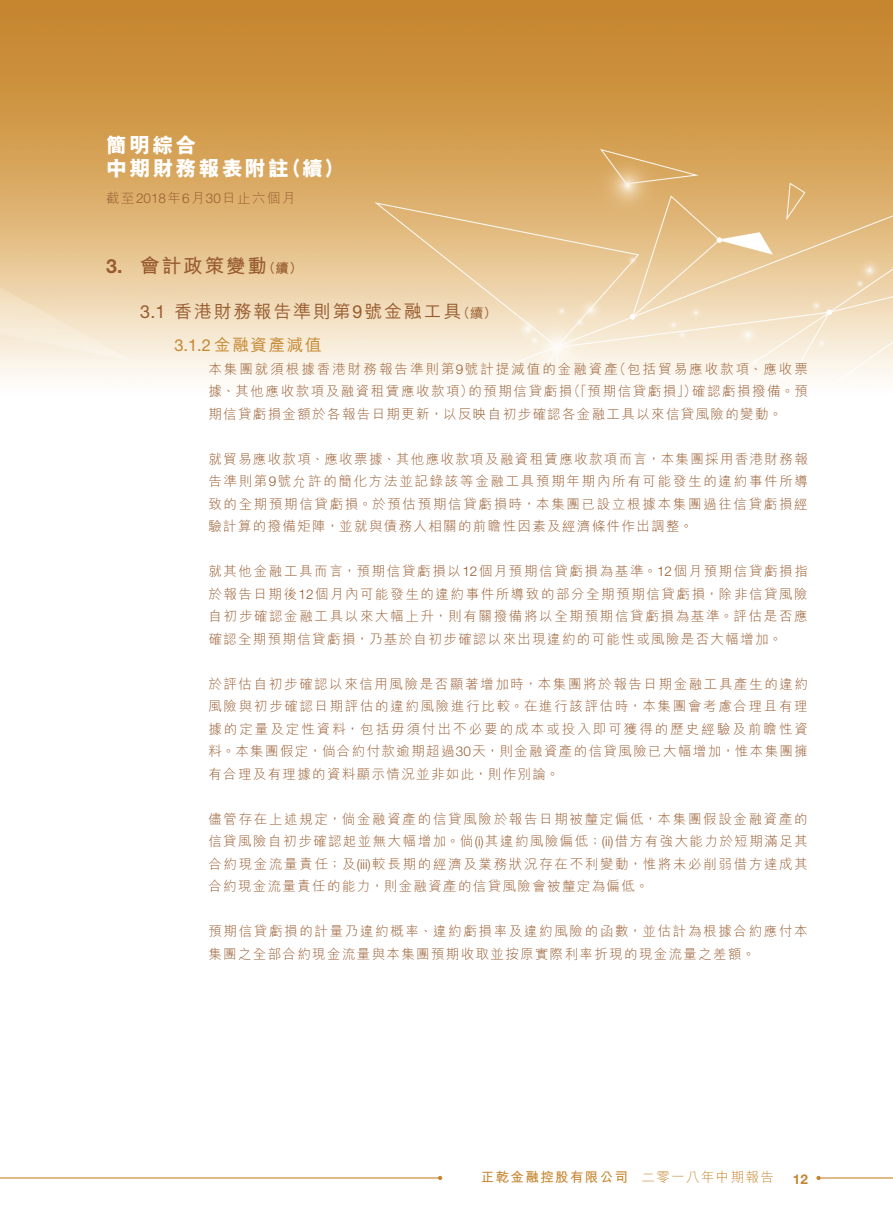
<style>
.page{position:relative;width:893px;height:1212px;background:#fff}
.page>*{position:absolute;margin:0;border:0;box-sizing:border-box;transform-origin:0 0}
.t1{font:800 21px "M Hei HK";letter-spacing:.1em;color:#fff}
.t2{font:700 19.5px "M Hei HK";letter-spacing:.1em;color:#985c30}
.t3{font:700 19.5px "Helvetica Neue LT Std";color:#985c30}
.t4{font:500 18px "M Hei HK";letter-spacing:.1em;color:#985c30}
.t5{font:18px "Helvetica Neue LT Std";color:#985c30}
.t6{font:500 16.5px "M Hei HK";letter-spacing:.1em;color:#c68630}
.t7{font:300 13.5px/22.5px "M Hei HK";letter-spacing:.1em;color:#985c30;text-align:justify}
.t8{font:300 13.5px "M Hei HK";letter-spacing:.15em;color:#985c30}
.t9{font:700 13.5px "M Hei HK";letter-spacing:.1em;color:#c68630}
.t10{font:300 13.5px "M Hei HK";letter-spacing:.1em;color:#c68630}
.t11{font:700 13.5px "M Hei HK";color:#985c30}
.t12{font:500 13.5px "M Hei HK";color:#985c30}
.t13{font:700 13.5px "Helvetica Neue LT Std";color:#c68630}
.s1{font-family:"Helvetica Neue LT Std"}
.s2{font-family:"Helvetica Neue LT Std";font-weight:400}
</style>
<div class="page">
<img style="left:0;top:0;width:893px;height:1181px">
<hr style="left:0;top:1177px;width:440px;height:1px;background:#c68630">
<svg style="left:438px;top:1176px;width:4px;height:4px"></svg>
<svg style="left:816px;top:1176px;width:5px;height:4px"></svg>
<hr style="left:819px;top:1177px;width:74px;height:1px;background:#c68630">
<h1 class="t1" style="left:106px;top:135px;width:92px">簡明綜合</h1>
<h1 class="t1" style="left:281px;top:158px;width:64px">（續(</h1>
<h1 class="t1" style="left:106px;top:158px;width:184px">中期財務報表附註</h1>
<p class="t7" style="left:106px;top:187px;width:190px">截至<span class="s1">2018</span>年<span class="s1">6</span>月<span class="s1">30</span>日止六個月</p>
<h2 class="t3" style="left:106px;top:254px;width:18px">3.</h2>
<h2 class="t2" style="left:140px;top:251px;width:128px">會計政策變動</h2>
<p class="t11" style="left:262px;top:259px;width:42px">（續(</p>
<h3 class="t5" style="left:140px;top:300px;width:27px">3.1</h3>
<h3 class="t4" style="left:174px;top:298px;width:289px">香港財務報告準則第<span class="s2">9</span>號金融工具</h3>
<p class="t12" style="left:456px;top:303px;width:42px">（續(</p>
<p class="t6" style="left:174px;top:333px;width:149px"><span class="s2">3.1.2</span>金融資產減值</p>
<p class="t8" style="left:613px;top:362px;width:197px">（包括貿易應收款項、應收票</p>
<p class="t8" style="left:208px;top:362px;width:411px">本集團就須根據香港財務報告準則第<span class="s1">9</span>號計提減值的金融資產</p>
<p class="t7" style="left:468px;top:380px;width:105px">的預期信貸虧損</p>
<p class="t7" style="left:567px;top:380px;width:131px">（「預期信貸虧損」）</p>
<p class="t7" style="left:208px;top:380px;width:575px">據、其他應收款項及融資租賃應收款項）<br>期信貸虧損金額於各報告日期更新，以反映自初步確認各金融工具以來信貸風險的變動。</p>
<p class="t7" style="left:208px;top:447px;width:601px">就貿易應收款項、應收票據、其他應收款項及融資租賃應收款項而言，本集團採用香港財務報告準則第<span class="s1">9</span>號允許的簡化方法並記錄該等金融工具預期年期內所有可能發生的違約事件所導致的全期預期信貸虧損。於預估預期信貸虧損時，本集團已設立根據本集團過往信貸虧損經驗計算的撥備矩陣，並就與債務人相關的前瞻性因素及經濟條件作出調整。</p>
<p class="t7" style="left:208px;top:560px;width:601px">就其他金融工具而言，預期信貸虧損以<span class="s1">12</span>個月預期信貸虧損為基準。<span class="s1">12</span>個月預期信貸虧損指於報告日期後<span class="s1">12</span>個月內可能發生的違約事件所導致的部分全期預期信貸虧損，除非信貸風險自初步確認金融工具以來大幅上升，則有關撥備將以全期預期信貸虧損為基準。評估是否應確認全期預期信貸虧損，乃基於自初步確認以來出現違約的可能性或風險是否大幅增加。</p>
<p class="t7" style="left:208px;top:672px;width:601px">於評估自初步確認以來信用風險是否顯著增加時，本集團將於報告日期金融工具產生的違約風險與初步確認日期評估的違約風險進行比較。在進行該評估時，本集團會考慮合理且有理據的定量及定性資料，包括毋須付出不必要的成本或投入即可獲得的歷史經驗及前瞻性資料。本集團假定，倘合約付款逾期超過<span class="s1">30</span>天，則金融資產的信貸風險已大幅增加，惟本集團擁有合理及有理據的資料顯示情況並非如此，則作別論。</p>
<p class="t7" style="left:208px;top:807px;width:601px">儘管存在上述規定，倘金融資產的信貸風險於報告日期被釐定偏低，本集團假設金融資產的信貸風險自初步確認起並無大幅增加。倘 <span class="s1">)i(</span> 其違約風險偏低；<span class="s1">( )i i</span> 借方有強大能力於短期滿足其合約現金流量責任；及<span class="s1">( )iii</span> 較長期的經濟及業務狀況存在不利變動，惟將未必削弱借方達成其合約現金流量責任的能力，則金融資產的信貸風險會被釐定為偏低。</p>
<p class="t7" style="left:208px;top:920px;width:601px">預期信貸虧損的計量乃違約概率、違約虧損率及違約風險的函數，並估計為根據合約應付本集團之全部合約現金流量與本集團預期收取並按原實際利率折現的現金流量之差額。</p>
<p class="t7" style="left:692px;top:380px;width:117px">確認虧損撥備。預</p>
<p class="t9" style="left:481px;top:1167px;width:149px">正乾金融控股有限公司</p>
<p class="t10" style="left:642px;top:1170px;width:134px">二零一八年中期報告</p>
<p class="t13" style="left:793px;top:1170px;width:17px">12</p>
</div>
